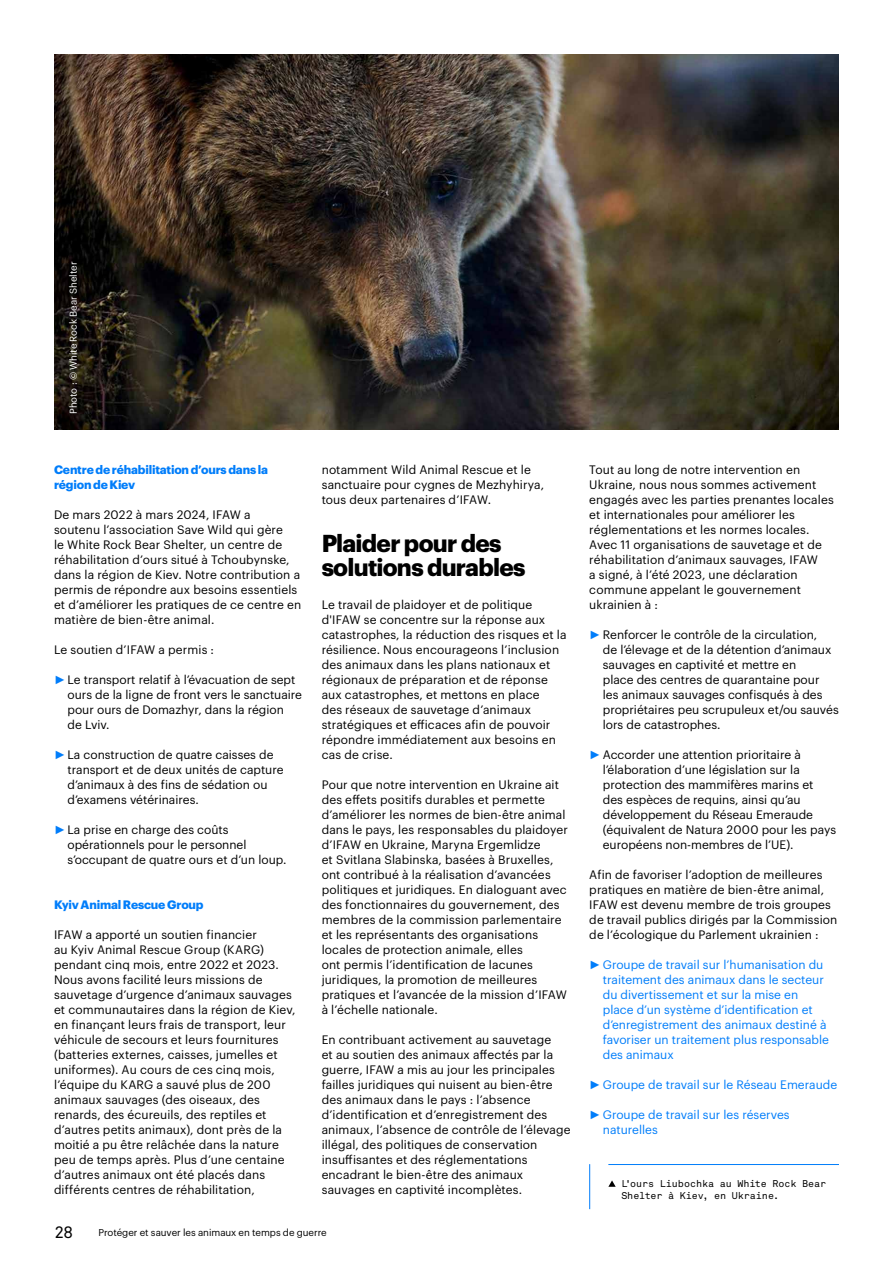
<style>
.page{position:relative;width:893px;height:1263px;background:#fff}
.page>*{position:absolute;margin:0;border:0;box-sizing:border-box;transform-origin:0 0}
.t1{font:700 24px/24px "Graphik";letter-spacing:-.03em;color:#000}
.t2{font:16.5px "Akkurat Mono Pro";color:#000}
.t3{font:12px/15px "Graphik";letter-spacing:.005em;color:#000}
.t4{font:12px/15px "Graphik";color:#007dfa}
.t5{font:700 12px/15px "Graphik";letter-spacing:-.015em;color:#007dfa}
.t6{font:9.75px/12px "Akkurat Mono Pro";letter-spacing:-.005em;color:#000}
.t7{font:9.75px "Graphik";letter-spacing:-.005em;color:#000}
.t8{font:9.75px "Graphik";letter-spacing:-.005em;color:#fff}
.s1{font-family:"Arial";color:#007dfa}
.s2{font-family:"Arial"}
</style>
<div class="page">
<hr style="left:589px;top:1164px;width:1px;height:45px;background:#007dfa">
<hr style="left:608px;top:1164px;width:231px;height:1px;background:#007dfa">
<svg style="left:608px;top:1180px;width:8px;height:7px"></svg>
<img style="left:54px;top:54px;width:785px;height:375px">
<p class="t8" style="left:66px;top:414px;width:154px;rotate:-90deg">Photo : © White Rock Bear Shelter</p>
<p class="t5" style="left:54px;top:461px;width:216px">Centre de réhabilitation d’ours dans la région de Kiev</p>
<p class="t3" style="left:54px;top:506px;width:249px">De mars 2022 à mars 2024, IFAW a<br>soutenu l’association Save Wild qui gère<br>le White Rock Bear Shelter, un centre de réhabilitation d’ours situé à Tchoubynske, dans la région de Kiev. Notre contribution a permis de répondre aux besoins essentiels et d’améliorer les pratiques de ce centre en matière de bien-être animal.</p>
<p class="t3" style="left:54px;top:641px;width:162px">Le soutien d’IFAW a permis :</p>
<p class="t3" style="left:68px;top:671px;width:236px;text-indent:-14px"><span class="s1">►</span>Le transport relatif à l’évacuation de sept ours de la ligne de front vers le sanctuaire pour ours de Domazhyr, dans la région<br>de Lviv.</p>
<p class="t3" style="left:68px;top:746px;width:218px;text-indent:-14px"><span class="s1">►</span>La construction de quatre caisses de transport et de deux unités de capture d’animaux à des fins de sédation ou d’examens vétérinaires.</p>
<p class="t3" style="left:68px;top:821px;width:220px;text-indent:-14px"><span class="s1">►</span>La prise en charge des coûts opérationnels pour le personnel s’occupant de quatre ours et d’un loup.</p>
<p class="t5" style="left:54px;top:896px;width:151px">Kyiv Animal Rescue Group</p>
<p class="t3" style="left:54px;top:926px;width:243px">IFAW a apporté un soutien financier<br>au Kyiv Animal Rescue Group (KARG) pendant cinq mois, entre 2022 et 2023.<br>Nous avons facilité leurs missions de sauvetage d’urgence d’animaux sauvages et communautaires dans la région de Kiev, en finançant leurs frais de transport, leur véhicule de secours et leurs fournitures (batteries externes, caisses, jumelles et uniformes). Au cours de ces cinq mois, l’équipe du KARG a sauvé plus de 200 animaux sauvages (des oiseaux, des renards, des écureuils, des reptiles et d’autres petits animaux), dont près de la moitié a pu être relâchée dans la nature peu de temps après. Plus d’une centaine d’autres animaux ont été placés dans différents centres de réhabilitation,</p>
<p class="t3" style="left:322px;top:461px;width:224px">notamment Wild Animal Rescue et le sanctuaire pour cygnes de Mezhyhirya, tous deux partenaires d’IFAW.</p>
<h1 class="t1" style="left:322px;top:529px;width:205px">Plaider pour des solutions durables</h1>
<p class="t3" style="left:322px;top:596px;width:246px">Le travail de plaidoyer et de politique d'IFAW se concentre sur la réponse aux catastrophes, la réduction des risques et la résilience. Nous encourageons l’inclusion des animaux dans les plans nationaux et régionaux de préparation et de réponse aux catastrophes, et mettons en place<br>des réseaux de sauvetage d’animaux stratégiques et efficaces afin de pouvoir répondre immédiatement aux besoins en cas de crise.</p>
<p class="t3" style="left:322px;top:776px;width:248px">Pour que notre intervention en Ukraine ait des effets positifs durables et permette d’améliorer les normes de bien-être animal dans le pays, les responsables du plaidoyer d’IFAW en Ukraine, Maryna Ergemlidze<br>et Svitlana Slabinska, basées à Bruxelles, ont contribué à la réalisation d’avancées politiques et juridiques. En dialoguant avec des fonctionnaires du gouvernement, des membres de la commission parlementaire et les représentants des organisations locales de protection animale, elles<br>ont permis l’identification de lacunes juridiques, la promotion de meilleures pratiques et l’avancée de la mission d’IFAW à l’échelle nationale.</p>
<p class="t3" style="left:322px;top:1031px;width:251px">En contribuant activement au sauvetage<br>et au soutien des animaux affectés par la guerre, IFAW a mis au jour les principales failles juridiques qui nuisent au bien-être des animaux dans le pays : l’absence d’identification et d’enregistrement des animaux, l’absence de contrôle de l’élevage illégal, des politiques de conservation insuffisantes et des réglementations encadrant le bien-être des animaux sauvages en captivité incomplètes.</p>
<h2 class="t2" style="left:54px;top:1222px;width:21px">28</h2>
<p class="t7" style="left:98px;top:1225px;width:230px">Protéger et sauver les animaux en temps de guerre</p>
<p class="t3" style="left:589px;top:461px;width:246px">Tout au long de notre intervention en Ukraine, nous nous sommes activement engagés avec les parties prenantes locales et internationales pour améliorer les réglementations et les normes locales.<br>Avec 11 organisations de sauvetage et de réhabilitation d’animaux sauvages, IFAW<br>a signé, à l’été 2023, une déclaration commune appelant le gouvernement ukrainien à :</p>
<p class="t3" style="left:603px;top:626px;width:237px;text-indent:-14px"><span class="s1">►</span>Renforcer le contrôle de la circulation,<br>de l’élevage et de la détention d’animaux sauvages en captivité et mettre en<br>place des centres de quarantaine pour<br>les animaux sauvages confisqués à des propriétaires peu scrupuleux et/ou sauvés lors de catastrophes.</p>
<p class="t3" style="left:603px;top:746px;width:235px;text-indent:-14px"><span class="s1">►</span>Accorder une attention prioritaire à l’élaboration d’une législation sur la protection des mammifères marins et des espèces de requins, ainsi qu’au développement du Réseau Emeraude (équivalent de Natura 2000 pour les pays européens non-membres de l’UE).</p>
<p class="t3" style="left:589px;top:866px;width:250px">Afin de favoriser l’adoption de meilleures pratiques en matière de bien-être animal, IFAW est devenu membre de trois groupes de travail publics dirigés par la Commission de l’écologique du Parlement ukrainien :</p>
<p class="t4" style="left:603px;top:956px;width:228px;text-indent:-14px"><span class="s2">►</span>Groupe de travail sur l’humanisation du traitement des animaux dans le secteur du divertissement et sur la mise en place d’un système d’identification et d’enregistrement des animaux destiné à favoriser un traitement plus responsable des animaux</p>
<p class="t4" style="left:589px;top:1076px;width:249px"><span class="s2">►</span>Groupe de travail sur le Réseau Emeraude</p>
<p class="t4" style="left:603px;top:1106px;width:188px;text-indent:-14px"><span class="s2">►</span>Groupe de travail sur les réserves naturelles</p>
<p class="t6" style="left:621px;top:1177px;width:206px">L'ours Liubochka au White Rock Bear<br>Shelter à Kiev, en Ukraine.</p>
</div>
